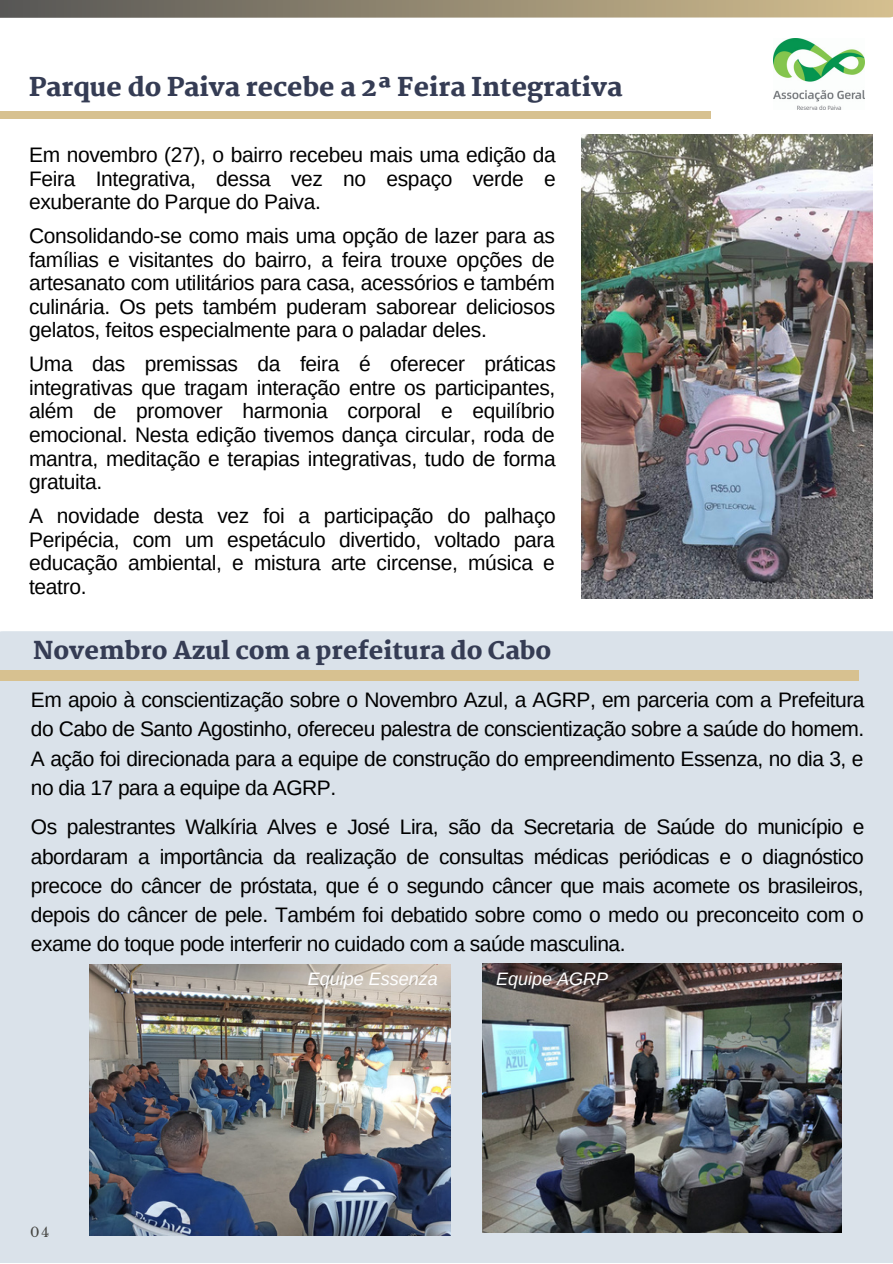
<style>
.page{position:relative;width:893px;height:1264px;background:#fff}
.page>*{position:absolute;margin:0;border:0;box-sizing:border-box;transform-origin:0 0}
.t1{font:800 25.5px "Martel";color:#353c54}
.t2{font:800 24.15px "Martel";color:#353c54}
.t3{font:21px/23.5px "Arimo";letter-spacing:-.015em;color:#000;text-align:justify}
.t4{font:italic 18px "Arimo";color:#fff}
.t5{font:13.2px "Libre Baskerville";color:#444440}
</style>
<div class="page">
<div style="left:0;top:111px;width:710px;height:7px;background:#d7c190"></div>
<svg style="left:0;top:0;width:892px;height:18px;background:#978c74"></svg>
<div style="left:0;top:631px;width:892px;height:631px;background:#dae2ea"></div>
<div style="left:0;top:670px;width:858px;height:10px;background:#d7c190"></div>
<img style="left:773px;top:39px;width:91px;height:71px">
<img style="left:89px;top:964px;width:361px;height:271px">
<img style="left:483px;top:963px;width:358px;height:269px">
<img style="left:581px;top:134px;width:291px;height:465px">
<p class="t1" style="left:29px;top:72px;width:594px">Parque do Paiva recebe a 2ª Feira Integrativa</p>
<p class="t3" style="left:29px;top:143px;width:528px">Em novembro (27), o bairro recebeu mais uma edição da Feira Integrativa, dessa vez no espaço verde e exuberante do Parque do Paiva.</p>
<p class="t3" style="left:29px;top:224px;width:527px">Consolidando-se como mais uma opção de lazer para as famílias e visitantes do bairro, a feira trouxe opções de artesanato com utilitários para casa, acessórios e também culinária. Os pets também puderam saborear deliciosos gelatos, feitos especialmente para o paladar deles.</p>
<p class="t3" style="left:29px;top:352px;width:528px">Uma das premissas da feira é oferecer práticas integrativas que tragam interação entre os participantes, além de promover harmonia corporal e equilíbrio emocional. Nesta edição tivemos dança circular, roda de mantra, meditação e terapias integrativas, tudo de forma gratuita.</p>
<p class="t3" style="left:29px;top:504px;width:528px">A novidade desta vez foi a participação do palhaço Peripécia, com um espetáculo divertido, voltado para educação ambiental, e mistura arte circense, música e teatro.</p>
<p class="t2" style="left:33px;top:636px;width:519px">Novembro Azul com a prefeitura do Cabo</p>
<p class="t3" style="left:31px;top:685px;width:834px;line-height:29.2px">Em apoio à conscientização sobre o Novembro Azul, a AGRP, em parceria com a Prefeitura do Cabo de Santo Agostinho, ofereceu palestra de conscientização sobre a saúde do homem.<br>A ação foi direcionada para a equipe de construção do empreendimento Essenza, no dia 3, e no dia 17 para a equipe da AGRP.</p>
<p class="t3" style="left:31px;top:812px;width:834px;line-height:29.2px">Os palestrantes Walkíria Alves e José Lira, são da Secretaria de Saúde do município e abordaram a importância da realização de consultas médicas periódicas e o diagnóstico precoce do câncer de próstata, que é o segundo câncer que mais acomete os brasileiros, depois do câncer de pele. Também foi debatido sobre como o medo ou preconceito com o exame do toque pode interferir no cuidado com a saúde masculina.</p>
<p class="t4" style="left:308px;top:968px;width:131px">Equipe Essenza</p>
<p class="t4" style="left:496px;top:968px;width:113px">Equipe AGRP</p>
<p class="t5" style="left:30px;top:1224px;width:21px">04</p>
</div>
